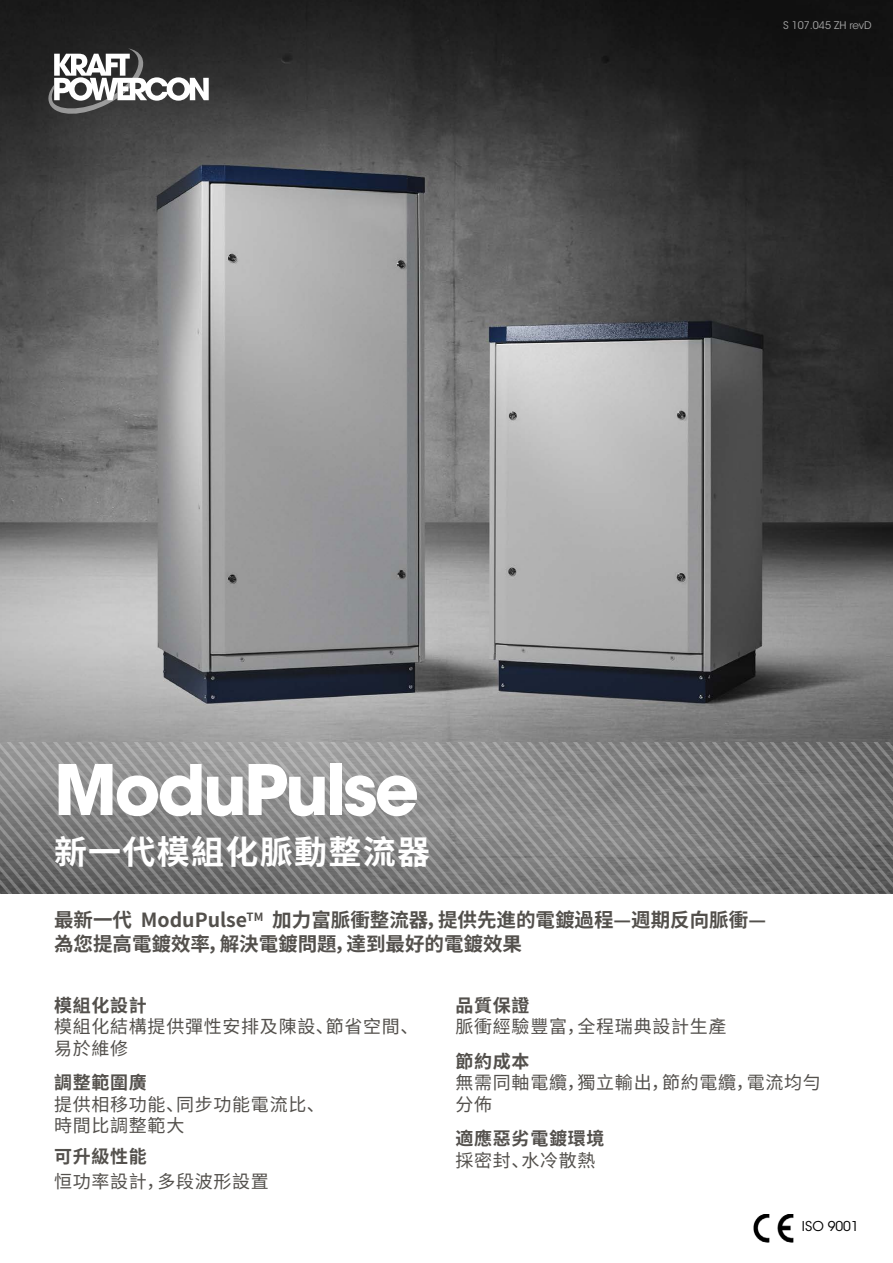
<style>
.page{position:relative;width:893px;height:1263px;background:#fff}
.page>*{position:absolute;margin:0;border:0;box-sizing:border-box;transform-origin:0 0}
.t1{font:700 69px "ITC Avant Garde Std";letter-spacing:-.04em;color:#fff}
.t2{font:700 33px "Noto Sans SC";letter-spacing:.04em;color:#fff}
.t3{font:700 19.5px/23.4px "Noto Sans SC";color:#53504c}
.t4{font:18px/21.6px "Noto Sans SC";letter-spacing:.04em;color:#53504c}
.t5{font:700 18px "Noto Sans SC";letter-spacing:.04em;color:#53504c}
.t6{font:13.5px "ITC Avant Garde Std";color:#000}
.t7{font:10.5px "ITC Avant Garde Std";color:#fff}
</style>
<div class="page">
<img style="left:0;top:0;width:893px;height:742px">
<svg style="left:48px;top:48px;width:161px;height:66px"></svg>
<img style="left:753px;top:1214px;width:41px;height:29px">
<svg style="left:0;top:742px;width:893px;height:151px;background:#848484"></svg>
<p class="t7" style="left:783px;top:19px;width:90px">S 107.045 ZH revD</p>
<h1 class="t1" style="left:54px;top:745px;width:367px">ModuPulse</h1>
<h2 class="t2" style="left:54px;top:833px;width:378px">新一代模組化脈動整流器</h2>
<p class="t3" style="left:54px;top:909px;width:713px">最新一代 ModuPulse<sup>TM</sup> 加力富脈衝整流器，提供先進的電鍍過程—週期反向脈衝—為您提高電鍍效率，解決電鍍問題，達到最好的電鍍效果</p>
<p class="t5" style="left:54px;top:995px;width:94px">模組化設計</p>
<p class="t4" style="left:54px;top:1016px;width:366px">模組化結構提供彈性安排及陳設、節省空間、易於維修</p>
<p class="t5" style="left:54px;top:1072px;width:94px">調整範圍廣</p>
<p class="t4" style="left:54px;top:1094px;width:272px">提供相移功能、同步功能電流比、時間比調整範大</p>
<p class="t5" style="left:54px;top:1146px;width:94px">可升級性能</p>
<p class="t4" style="left:54px;top:1171px;width:216px">恒功率設計，多段波形設置</p>
<p class="t5" style="left:455px;top:995px;width:76px">品質保證</p>
<p class="t4" style="left:455px;top:1016px;width:273px">脈衝經驗豐富，全程瑞典設計生產</p>
<p class="t5" style="left:455px;top:1051px;width:76px">節約成本</p>
<p class="t4" style="left:455px;top:1072px;width:367px">無需同軸電纜，獨立輸出，節約電纜，電流均勻分佈</p>
<p class="t5" style="left:455px;top:1128px;width:151px">適應惡劣電鍍環境</p>
<p class="t4" style="left:455px;top:1150px;width:142px">採密封、水冷散熱</p>
<p class="t6" style="left:802px;top:1217px;width:58px">ISO 9001</p>
</div>
